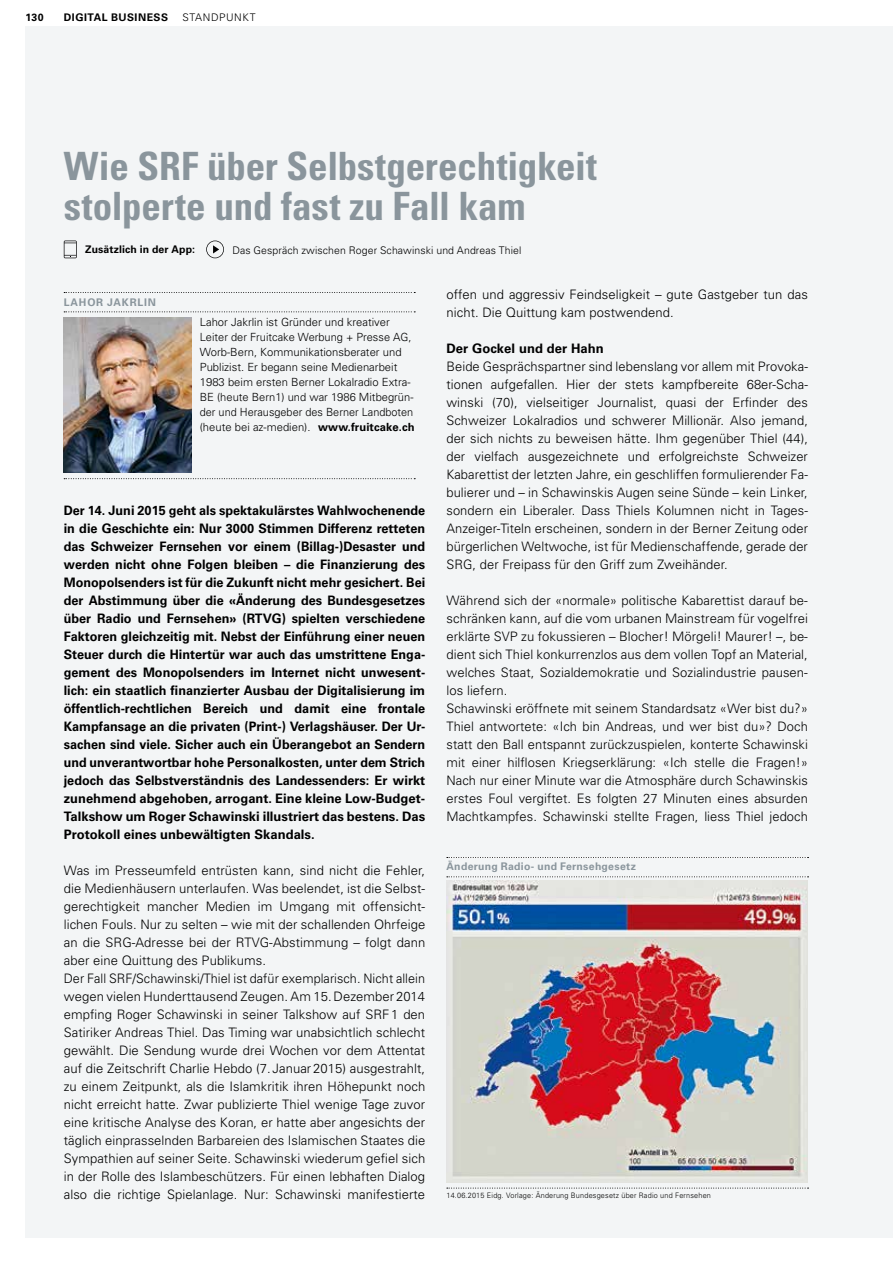
<style>
.page{position:relative;width:893px;height:1263px;background:#fff}
.page>*{position:absolute;margin:0;border:0;box-sizing:border-box;transform-origin:0 0}
.t1{font:700 condensed 39px/40.5px "Univers";letter-spacing:-.005em;color:#8a959c}
.t2{font:300 13.05px/18px "Univers";letter-spacing:.005em;color:#000}
.t3{font:700 13.05px/18px "Univers";color:#000;text-align:justify}
.t4{font:300 11.25px/15px "Univers";color:#000}
.t5{font:300 10.5px "Univers";letter-spacing:.01em;color:#000}
.t6{font:700 10.5px "Univers";letter-spacing:.03em;color:#8a959c}
.t7{font:700 10.5px "Univers";letter-spacing:.01em;color:#000}
.t8{font:700 10.5px "Univers";letter-spacing:.05em;color:#000}
.t9{font:700 10.5px "Univers";letter-spacing:.075em;color:#8a959c}
.t10{font:300 10.5px "Univers";letter-spacing:.05em;color:#000}
.t11{font:300 7.5px "Univers";letter-spacing:.025em;color:#000}
.s1{font-weight:700}
</style>
<div class="page">
<div style="left:26px;top:26px;width:866px;height:1211px;background:#f3f5f6"></div>
<img style="left:446px;top:881px;width:362px;height:301px">
<svg style="left:64px;top:292px;width:351px;height:1px"></svg>
<svg style="left:64px;top:311px;width:351px;height:1px"></svg>
<svg style="left:64px;top:478px;width:351px;height:1px"></svg>
<img style="left:64px;top:318px;width:127px;height:155px">
<svg style="left:447px;top:857px;width:361px;height:1px"></svg>
<svg style="left:447px;top:876px;width:361px;height:1px"></svg>
<svg style="left:447px;top:1188px;width:361px;height:1px"></svg>
<svg style="left:64px;top:241px;width:13px;height:17px"></svg>
<svg style="left:206px;top:241px;width:18px;height:17px"></svg>
<p class="t7" style="left:26px;top:11px;width:20px">130</p>
<p class="t8" style="left:64px;top:11px;width:106px">DIGITAL BUSINESS</p>
<p class="t10" style="left:182px;top:11px;width:75px">STANDPUNKT</p>
<h1 class="t1" style="left:64px;top:146px;width:535px">Wie SRF über Selbstgerechtigkeit stolperte und fast zu Fall kam</h1>
<p class="t7" style="left:85px;top:243px;width:111px">Zusätzlich in der App:</p>
<p class="t5" style="left:232px;top:244px;width:291px">Das Gespräch zwischen Roger Schawinski und Andreas Thiel</p>
<p class="t9" style="left:64px;top:296px;width:94px">LAHOR JAKRLIN</p>
<p class="t4" style="left:200px;top:314px;width:216px">Lahor Jakrlin ist Gründer und kreativer Leiter der Fruitcake Werbung + Presse AG, Worb-Bern, Kommunikationsberater und Publizist. Er begann seine Medienarbeit 1983 beim ersten Berner Lokalradio Extra-BE (heute Bern1) und war 1986 Mitbegrün&shy;der und Herausgeber des Berner Landboten (heute bei az-medien). <span class="s1">www.fruitcake.ch</span></p>
<p class="t3" style="left:64px;top:502px;width:363px">Der 14. Juni 2015 geht als spektakulärstes Wahlwochenende in die Geschichte ein: Nur 3000 Stimmen Differenz retteten das Schweizer Fernsehen vor einem (Billag-)Desaster und werden nicht ohne Folgen bleiben – die Finanzierung des Monopolsenders ist für die Zukunft nicht mehr gesichert. Bei der Abstimmung über die «Änderung des Bundesgesetzes über Radio und Fernsehen» (RTVG) spielten verschiedene Faktoren gleichzeitig mit. Nebst der Einführung einer neuen Steuer durch die Hintertür war auch das umstrittene Enga&shy;gement des Monopolsenders im Internet nicht unwesent&shy;lich: ein staatlich finanzierter Ausbau der Digitalisierung im öffentlich-rechtlichen Bereich und damit eine frontale Kampfansage an die privaten (Print-) Verlagshäuser. Der Ur&shy;sachen sind viele. Sicher auch ein Überangebot an Sendern und unverantwortbar hohe Personalkosten, unter dem Strich jedoch das Selbstverständnis des Landessenders: Er wirkt zunehmend abgehoben, arrogant. Eine kleine Low-Budget-Talkshow um Roger Schawinski illustriert das bestens. Das Protokoll eines unbewältigten Skandals.</p>
<p class="t2" style="left:64px;top:861px;width:363px">Was im Presseumfeld entrüsten kann, sind nicht die Fehler, die Medienhäusern unterlaufen. Was beelendet, ist die Selbst&shy;gerechtigkeit mancher Medien im Umgang mit offensicht&shy;lichen Fouls. Nur zu selten – wie mit der schallenden Ohrfeige an die SRG-Adresse bei der RTVG-Abstimmung – folgt dann aber eine Quittung des Publikums.<br>Der Fall SRF/Schawinski/Thiel ist dafür exemplarisch. Nicht allein wegen vielen Hunderttausend Zeugen. Am 15.Dezember2014 empfing Roger Schawinski in seiner Talkshow auf SRF1 den Satiriker Andreas Thiel. Das Timing war unabsichtlich schlecht gewählt. Die Sendung wurde drei Wochen vor dem Attentat auf die Zeitschrift Charlie Hebdo (7. Januar2015) ausgestrahlt, zu einem Zeitpunkt, als die Islamkritik ihren Höhepunkt noch nicht erreicht hatte. Zwar publizierte Thiel wenige Tage zuvor eine kritische Analyse des Koran, er hatte aber angesichts der täglich einprasselnden Barbareien des Islamischen Staates die Sympathien auf seiner Seite. Schawinski wiederum gefiel sich in der Rolle des Islambeschützers. Für einen lebhaften Dialog also die richtige Spielanlage. Nur: Schawinski manifestierte</p>
<p class="t2" style="left:446px;top:285px;width:363px">offen und aggressiv Feindseligkeit – gute Gastgeber tun das nicht. Die Quittung kam postwendend.</p>
<p class="t3" style="left:446px;top:340px;width:159px">Der Gockel und der Hahn</p>
<p class="t2" style="left:446px;top:357px;width:363px;text-align:justify">Beide Gesprächspartner sind lebenslang vor allem mit Provoka&shy;tionen aufgefallen. Hier der stets kampfbereite 68er-Scha&shy;winski (70), vielseitiger Journalist, quasi der Erfinder des Schweizer Lokalradios und schwerer Millionär. Also jemand, der sich nichts zu beweisen hätte. Ihm gegenüber Thiel (44), der vielfach ausgezeichnete und erfolgreichste Schweizer Kabarettist der letzten Jahre, ein geschliffen formulierender Fa&shy;bulierer und – in Schawinskis Augen seine Sünde – kein Linker, sondern ein Liberaler. Dass Thiels Kolumnen nicht in Tages-Anzeiger-Titeln erscheinen, sondern in der Berner Zeitung oder bürgerlichen Weltwoche, ist für Medienschaffende, gerade der SRG, der Freipass für den Griff zum Zweihänder.</p>
<p class="t2" style="left:446px;top:591px;width:363px">Während sich der «normale» politische Kabarettist darauf be&shy;schränken kann, auf die vom urbanen Mainstream für vogelfrei erklärte SVP zu fokussieren – Blocher! Mörgeli! Maurer! –, be&shy;dient sich Thiel konkurrenzlos aus dem vollen Topf an Material, welches Staat, Sozialdemokratie und Sozialindustrie pausen&shy;los liefern.<br>Schawinski eröffnete mit seinem Standardsatz «Wer bist du?» Thiel antwortete: «Ich bin Andreas, und wer bist du»? Doch statt den Ball entspannt zurückzuspielen, konterte Schawinski mit einer hilflosen Kriegserklärung: «Ich stelle die Fragen!» Nach nur einer Minute war die Atmosphäre durch Schawinskis erstes Foul vergiftet. Es folgten 27 Minuten eines absurden Machtkampfes. Schawinski stellte Fragen, liess Thiel jedoch</p>
<p class="t6" style="left:446px;top:861px;width:191px">Änderung Radio- und Fernsehgesetz</p>
<p class="t11" style="left:446px;top:1191px;width:266px">14.06.2015 Eidg. Vorlage: Änderung Bundesgesetz über Radio und Fernsehen</p>
</div>
